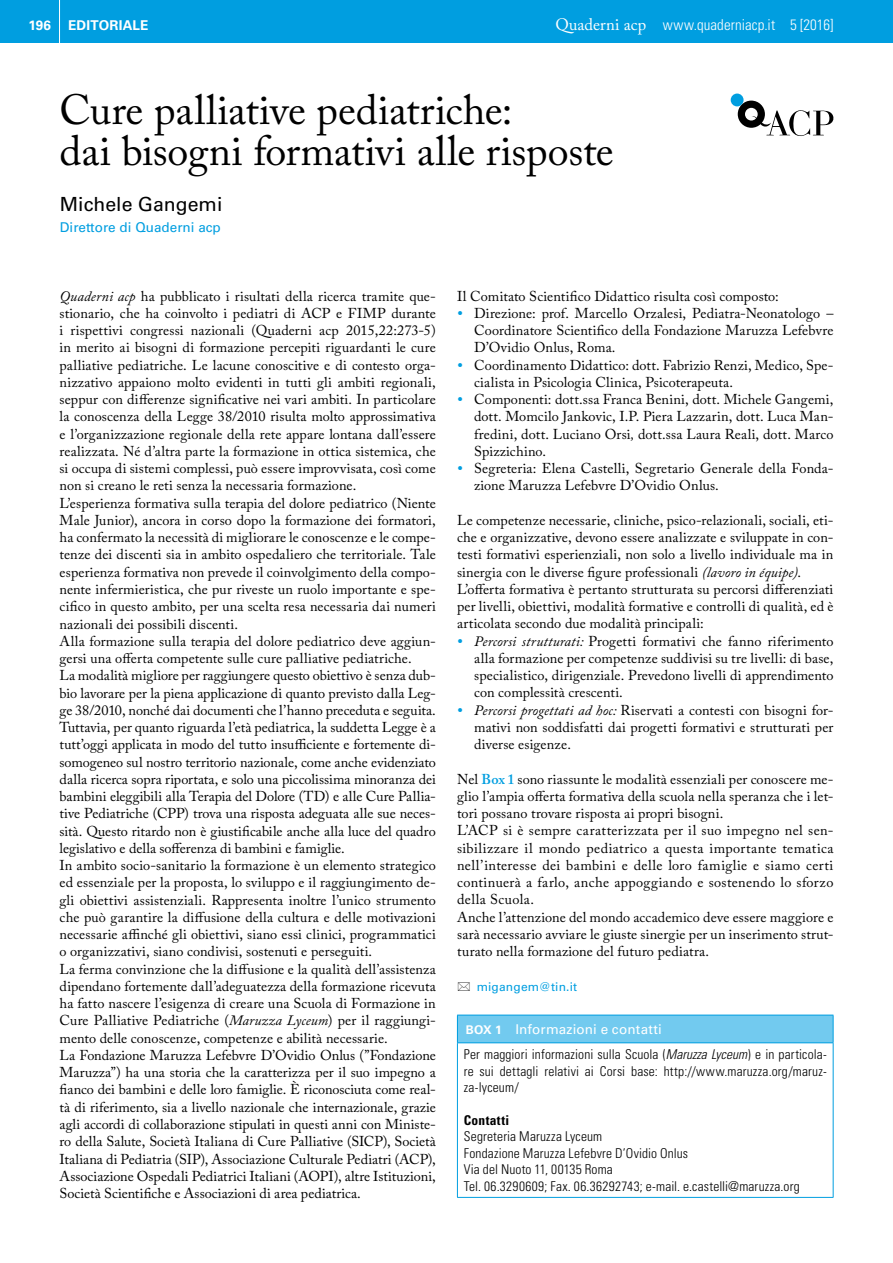
<style>
.page{position:relative;width:893px;height:1263px;background:#fff}
.page>*{position:absolute;margin:0;border:0;box-sizing:border-box;transform-origin:0 0}
.t1{font:42px/40.5px "Adobe Caslon Pro";letter-spacing:-.005em;color:#000}
.t2{font:19.5px "Univers LT Std";color:#000}
.t3{font:300 condensed 15px "Univers LT Std";letter-spacing:.005em;color:#fff}
.t4{font:14.25px/17.2px "Adobe Caslon Pro";letter-spacing:.005em;color:#000}
.t5{font:300 condensed 13.5px/16.5px "Univers LT Std";letter-spacing:.015em;color:#000}
.t6{font:13.5px "Univers LT Std";color:#009ee0}
.t7{font:700 13.5px "Univers LT Std";letter-spacing:.015em;color:#fff}
.t8{font:700 condensed 13.5px "Univers LT Std";letter-spacing:.025em;color:#000}
.t9{font:12px "Univers LT Std";letter-spacing:.015em;color:#009ee0}
.s1{font-family:"Adobe Caslon Pro";font-weight:400;font-stretch:normal;font-size:16.5px}
.s2{font-style:inherit}
.s3{font-style:italic}
.s4{font-weight:600;color:#009ee0}
.s5{font-weight:700;font-stretch:normal;font-size:12px;color:#fff}
.s6{font-weight:400;font-stretch:normal;color:#fff}
</style>
<div class="page">
<div style="left:0;top:0;width:893px;height:43px;background:#009ee0"></div>
<hr style="left:59px;top:0;width:1px;height:48px;background:#fff">
<div style="left:731px;top:94px;width:13px;height:12px;background:#009ee0;border-radius:50%"></div>
<svg style="left:738px;top:101px;width:96px;height:35px"></svg>
<div style="left:457px;top:1015px;width:376px;height:28px;background:#72caef"></div>
<svg style="left:833px;top:1015px;width:1px;height:27px"></svg>
<hr style="left:457px;top:1015px;width:376px;height:1px;background:#009ee0">
<svg style="left:457px;top:1015px;width:1px;height:27px"></svg>
<hr style="left:457px;top:1042px;width:376px;height:1px;background:#009ee0">
<hr style="left:457px;top:1043px;width:1px;height:154px;background:#009ee0">
<hr style="left:833px;top:1043px;width:1px;height:154px;background:#009ee0">
<hr style="left:457px;top:1197px;width:376px;height:1px;background:#009ee0">
<p class="t7" style="left:28px;top:17px;width:24px">196</p>
<p class="t7" style="left:68px;top:17px;width:82px">EDITORIALE</p>
<p class="t3" style="left:555px;top:15px;width:280px"><span class="s1">Quaderni acp</span> www.quaderniacp.it <span class="s2">5 [2016]</span></p>
<h1 class="t1" style="left:60px;top:90px;width:556px">Cure palliative pediatriche:<br>dai bisogni formativi alle risposte</h1>
<h2 class="t2" style="left:60px;top:193px;width:164px">Michele Gangemi</h2>
<p class="t6" style="left:60px;top:219px;width:162px">Direttore di Quaderni acp</p>
<p class="t4" style="left:60px;top:287px;width:378px"><span class="s3">Quaderni acp</span> ha pubblicato i risultati della ricerca tramite que&shy;stionario, che ha coinvolto i pediatri di ACP e FIMP durante i rispettivi congressi nazionali (Quaderni acp 2015,22:273-5) in merito ai bisogni di formazione percepiti riguardanti le cure palliative pediatriche. Le lacune conoscitive e di contesto orga&shy;nizzativo appaiono molto evidenti in tutti gli ambiti regionali, seppur con differenze significative nei vari ambiti. In particolare la conoscenza della Legge 38/2010 risulta molto approssimativa e l’organizzazione regionale della rete appare lontana dall’essere realizzata. Né d’altra parte la formazione in ottica sistemica, che si occupa di sistemi complessi, può essere improvvisata, così come non si creano le reti senza la necessaria formazione.<br>L’esperienza formativa sulla terapia del dolore pediatrico (Niente Male Junior), ancora in corso dopo la formazione dei formatori, ha confermato la necessità di migliorare le conoscenze e le compe&shy;tenze dei discenti sia in ambito ospedaliero che territoriale. Tale esperienza formativa non prevede il coinvolgimento della compo&shy;nente infermieristica, che pur riveste un ruolo importante e spe&shy;cifico in questo ambito, per una scelta resa necessaria dai numeri nazionali dei possibili discenti.<br>Alla formazione sulla terapia del dolore pediatrico deve aggiun&shy;gersi una offerta competente sulle cure palliative pediatriche.<br>La modalità migliore per raggiungere questo obiettivo è senza dub&shy;bio lavorare per la piena applicazione di quanto previsto dalla Leg&shy;ge 38/2010, nonché dai documenti che l’hanno preceduta e seguita.<br>Tuttavia, per quanto riguarda l’età pediatrica, la suddetta Legge è a tutt’oggi applicata in modo del tutto insufficiente e fortemente di&shy;somogeneo sul nostro territorio nazionale, come anche evidenziato dalla ricerca sopra riportata, e solo una piccolissima minoranza dei bambini eleggibili alla Terapia del Dolore (TD) e alle Cure Pallia&shy;tive Pediatriche (CPP) trova una risposta adeguata alle sue neces&shy;sità. Questo ritardo non è giustificabile anche alla luce del quadro legislativo e della sofferenza di bambini e famiglie.<br>In ambito socio-sanitario la formazione è un elemento strategico ed essenziale per la proposta, lo sviluppo e il raggiungimento de&shy;gli obiettivi assistenziali. Rappresenta inoltre l’unico strumento che può garantire la diffusione della cultura e delle motivazioni necessarie affinché gli obiettivi, siano essi clinici, programmatici o organizzativi, siano condivisi, sostenuti e perseguiti.<br>La ferma convinzione che la diffusione e la qualità dell’assistenza dipendano fortemente dall’adeguatezza della formazione ricevuta ha fatto nascere l’esigenza di creare una Scuola di Formazione in Cure Palliative Pediatriche (<span class="s3">Maruzza Lyceum</span>) per il raggiungi&shy;mento delle conoscenze, competenze e abilità necessarie.<br>La Fondazione Maruzza Lefebvre D’Ovidio Onlus (”Fondazione Maruzza”) ha una storia che la caratterizza per il suo impegno a fianco dei bambini e delle loro famiglie. È riconosciuta come real&shy;tà di riferimento, sia a livello nazionale che internazionale, grazie agli accordi di collaborazione stipulati in questi anni con Ministe&shy;ro della Salute, Società Italiana di Cure Palliative (SICP), Società Italiana di Pediatria (SIP), Associazione Culturale Pediatri (ACP), Associazione Ospedali Pediatrici Italiani (AOPI), altre Istituzioni, Società Scientifiche e Associazioni di area pediatrica.</p>
<p class="t4" style="left:474px;top:287px;width:361px;text-indent:-17px">Il Comitato Scientifico Didattico risulta così composto:<br>Direzione: prof. Marcello Orzalesi, Pediatra-Neonatologo – Coordinatore Scientifico della Fondazione Maruzza Lefebvre D’Ovidio Onlus, Roma.<br>Coordinamento Didattico: dott. Fabrizio Renzi, Medico, Spe&shy;cialista in Psicologia Clinica, Psicoterapeuta.<br>Componenti: dott.ssa Franca Benini, dott. Michele Gangemi, dott. Momcilo Jankovic, I.P. Piera Lazzarin, dott. Luca Man&shy;fredini, dott. Luciano Orsi<span class="s3">,</span> dott.ssa Laura Reali, dott. Marco Spizzichino.<br>Segreteria: Elena Castelli, Segretario Generale della Fonda&shy;zione Maruzza Lefebvre D’Ovidio Onlus.</p>
<p class="t4" style="left:457px;top:511px;width:378px">Le competenze necessarie, cliniche, psico-relazionali, sociali, eti&shy;che e organizzative, devono essere analizzate e sviluppate in con&shy;testi formativi esperienziali, non solo a livello individuale ma in sinergia con le diverse figure professionali <span class="s3">(lavoro in équipe)</span>.<br>L’offerta formativa è pertanto strutturata su percorsi differenziati per livelli, obiettivi, modalità formative e controlli di qualità, ed è articolata secondo due modalità principali:</p>
<p class="t4" style="left:474px;top:632px;width:361px"><span class="s3">Percorsi strutturati:</span> Progetti formativi che fanno riferimento alla formazione per competenze suddivisi su tre livelli: di base, specialistico, dirigenziale. Prevedono livelli di apprendimento con complessità crescenti.<br><span class="s3">Percorsi progettati ad hoc:</span> Riservati a contesti con bisogni for&shy;mativi non soddisfatti dai progetti formativi e strutturati per diverse esigenze.</p>
<p class="t4" style="left:457px;top:770px;width:378px">Nel <span class="s4">Box 1</span> sono riassunte le modalità essenziali per conoscere me&shy;glio l’ampia offerta formativa della scuola nella speranza che i let&shy;tori possano trovare risposta ai propri bisogni.<br>L’ACP si è sempre caratterizzata per il suo impegno nel sen&shy;sibilizzare il mondo pediatrico a questa importante tematica nell’interesse dei bambini e delle loro famiglie e siamo certi continuerà a farlo, anche appoggiando e sostenendo lo sforzo della Scuola.<br>Anche l’attenzione del mondo accademico deve essere maggiore e sarà necessario avviare le giuste sinergie per un inserimento strut&shy;turato nella formazione del futuro pediatra.</p>
<p class="t9" style="left:477px;top:979px;width:102px">migangem@tin.it</p>
<p class="t5" style="left:464px;top:1016px;width:364px;line-height:25.2px"><span class="s5">BOX 1</span> <span class="s6">Informazioni e contatti<br></span>Per maggiori informazioni sulla Scuola (<span class="s3">Maruzza Lyceum</span>) e in particola-</p>
<p class="t5" style="left:464px;top:1062px;width:364px">re sui dettagli relativi ai Corsi base: http://www.maruzza.org/maruz&shy;za-lyceum/</p>
<p class="t8" style="left:464px;top:1112px;width:47px">Contatti</p>
<p class="t5" style="left:464px;top:1128px;width:337px">Segreteria Maruzza Lyceum<br>Fondazione Maruzza Lefebvre D’Ovidio Onlus<br>Via del Nuoto 11, 00135 Roma<br>Tel. 06.3290609; Fax. 06.36292743; e-mail. e.castelli@maruzza.org</p>
</div>
